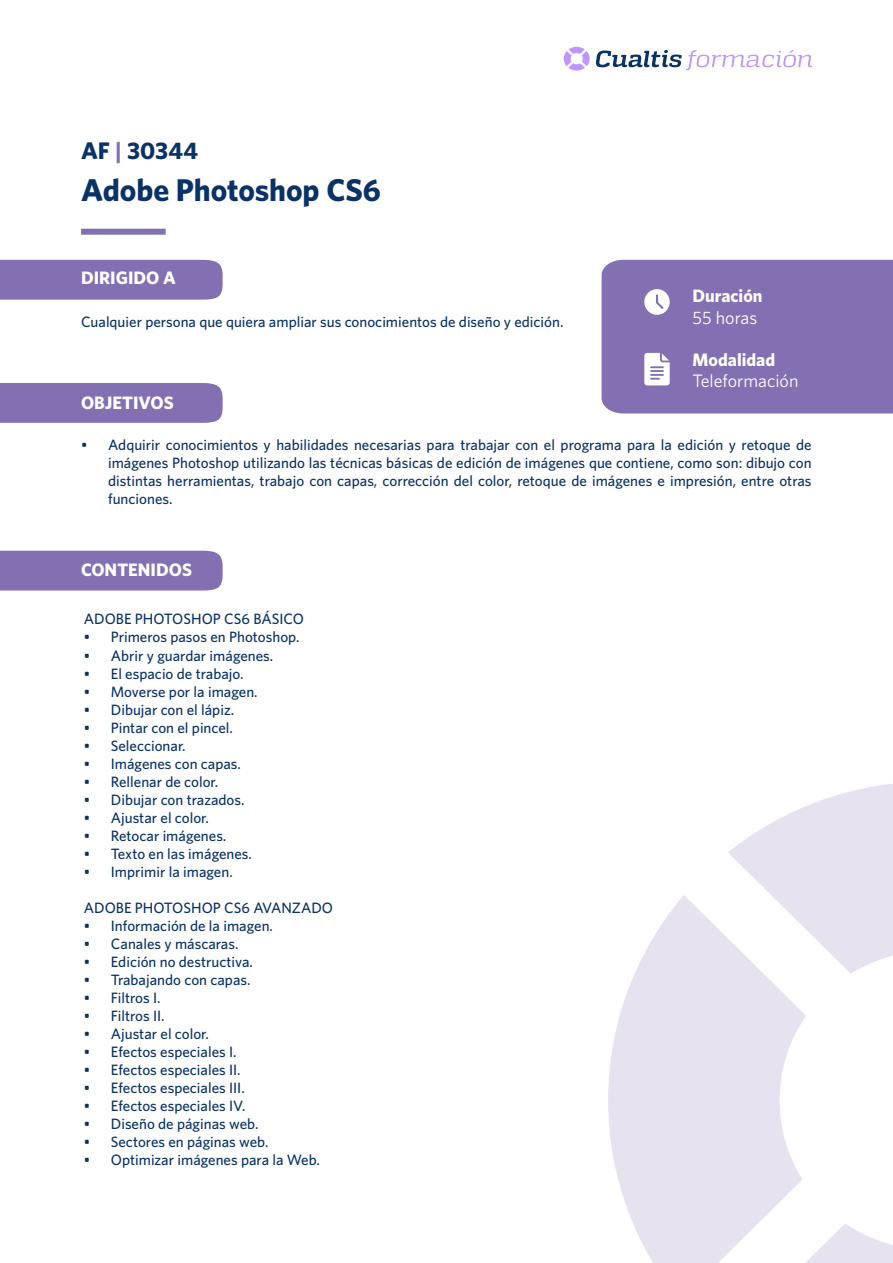
<style>
.page{position:relative;width:893px;height:1263px;background:#fff}
.page>*{position:absolute;margin:0;border:0;box-sizing:border-box;transform-origin:0 0}
.t1{font:700 31.5px "Whitney";letter-spacing:-.005em;color:#093266}
.t2{font:700 24px "Whitney";color:#093266}
.t3{font:700 18px "Whitney";color:#fff}
.t4{font:18px "Whitney";color:#fff}
.t5{font:500 15px/18px "Whitney";color:#093266;text-align:justify}
.s1{color:#8270b3}
</style>
<div class="page">
<svg style="left:728px;top:783px;width:165px;height:191px"></svg>
<svg style="left:806px;top:1224px;width:87px;height:39px"></svg>
<svg style="left:608px;top:895px;width:198px;height:368px;fill:#e6e2f0"></svg>
<div style="left:81px;top:229px;width:85px;height:6px;background:#8270b3"></div>
<div style="left:0;top:260px;width:223px;height:40px;background:#8270b3"></div>
<div style="left:0;top:383px;width:223px;height:40px;background:#8270b3"></div>
<div style="left:0;top:551px;width:223px;height:39px;background:#8270b3"></div>
<div style="left:602px;top:260px;width:291px;height:153px;background:#8270b3"></div>
<svg style="left:564px;top:47px;width:248px;height:24px"></svg>
<h2 class="t2" style="left:81px;top:136px;width:119px">AF <span class="s1">|</span> 30344</h2>
<h1 class="t1" style="left:81px;top:171px;width:301px">Adobe Photoshop CS6</h1>
<p class="t3" style="left:81px;top:267px;width:96px">DIRIGIDO A</p>
<p class="t5" style="left:81px;top:312px;width:484px">Cualquier persona que quiera ampliar sus conocimientos de diseño y edición.</p>
<p class="t3" style="left:81px;top:391px;width:94px">OBJETIVOS</p>
<p class="t3" style="left:693px;top:285px;width:71px">Duración</p>
<p class="t4" style="left:693px;top:307px;width:66px">55 horas</p>
<p class="t3" style="left:693px;top:349px;width:84px">Modalidad</p>
<p class="t4" style="left:693px;top:371px;width:107px">Teleformación</p>
<p class="t5" style="left:108px;top:435px;width:705px;text-indent:-27px">• Adquirir conocimientos y habilidades necesarias para trabajar con el programa para la edición y retoque de imágenes Photoshop utilizando las técnicas básicas de edición de imágenes que contiene, como son: dibujo con distintas herramientas, trabajo con capas, corrección del color, retoque de imágenes e impresión, entre otras funciones.</p>
<p class="t3" style="left:81px;top:559px;width:112px">CONTENIDOS</p>
<p class="t5" style="left:84px;top:610px;width:222px">ADOBE PHOTOSHOP CS6 BÁSICO</p>
<p class="t5" style="left:84px;top:628px;width:217px">• Primeros pasos en Photoshop.</p>
<p class="t5" style="left:84px;top:646px;width:191px">• Abrir y guardar imágenes.</p>
<p class="t5" style="left:84px;top:664px;width:161px">• El espacio de trabajo.</p>
<p class="t5" style="left:84px;top:682px;width:175px">• Moverse por la imagen.</p>
<p class="t5" style="left:84px;top:700px;width:152px">• Dibujar con el lápiz.</p>
<p class="t5" style="left:84px;top:718px;width:151px">• Pintar con el pincel.</p>
<p class="t5" style="left:84px;top:736px;width:103px">• Seleccionar.</p>
<p class="t5" style="left:84px;top:754px;width:159px">• Imágenes con capas.</p>
<p class="t5" style="left:84px;top:772px;width:136px">• Rellenar de color.</p>
<p class="t5" style="left:84px;top:790px;width:162px">• Dibujar con trazados.</p>
<p class="t5" style="left:84px;top:808px;width:127px">• Ajustar el color.</p>
<p class="t5" style="left:84px;top:826px;width:144px">• Retocar imágenes.</p>
<p class="t5" style="left:84px;top:844px;width:170px">• Texto en las imágenes.</p>
<p class="t5" style="left:84px;top:862px;width:150px">• Imprimir la imagen.</p>
<p class="t5" style="left:84px;top:898px;width:251px">ADOBE PHOTOSHOP CS6 AVANZADO</p>
<p class="t5" style="left:84px;top:916px;width:191px">• Información de la imagen.</p>
<p class="t5" style="left:84px;top:934px;width:156px">• Canales y máscaras.</p>
<p class="t5" style="left:84px;top:952px;width:171px">• Edición no destructiva.</p>
<p class="t5" style="left:84px;top:970px;width:168px">• Trabajando con capas.</p>
<p class="t5" style="left:84px;top:988px;width:78px">• Filtros I.</p>
<p class="t5" style="left:84px;top:1006px;width:82px">• Filtros II.</p>
<p class="t5" style="left:84px;top:1024px;width:127px">• Ajustar el color.</p>
<p class="t5" style="left:84px;top:1042px;width:154px">• Efectos especiales I.</p>
<p class="t5" style="left:84px;top:1060px;width:158px">• Efectos especiales II.</p>
<p class="t5" style="left:84px;top:1078px;width:162px">• Efectos especiales III.</p>
<p class="t5" style="left:84px;top:1096px;width:163px">• Efectos especiales IV.</p>
<p class="t5" style="left:84px;top:1114px;width:176px">• Diseño de páginas web.</p>
<p class="t5" style="left:84px;top:1132px;width:186px">• Sectores en páginas web.</p>
<p class="t5" style="left:84px;top:1150px;width:238px">• Optimizar imágenes para la Web.</p>
</div>
